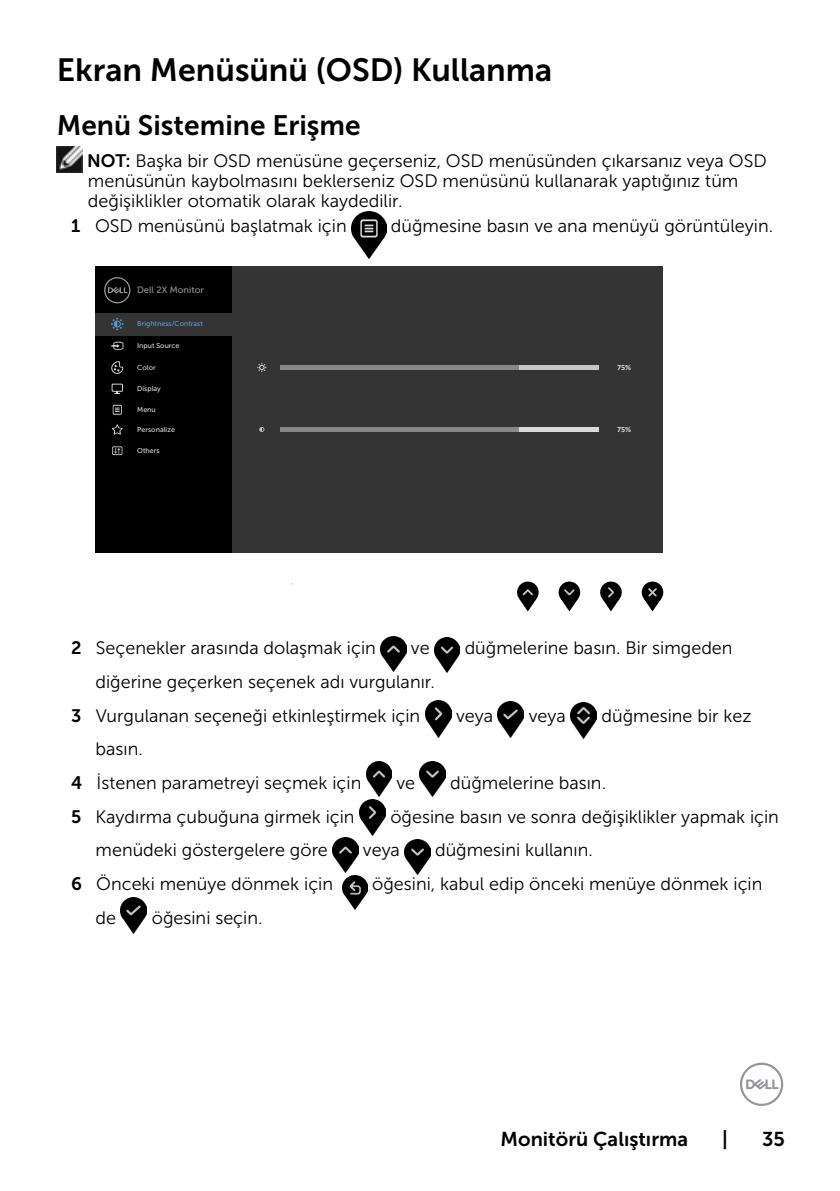
<style>
.page{position:relative;width:840px;height:1191px;background:#fff}
.page>*{position:absolute;margin:0;border:0;box-sizing:border-box;transform-origin:0 0}
.Head2{font:32px "Museo Sans For Dell 700";color:#000}
.Head3{font:28px "Museo Sans For Dell 700";color:#000}
.t1{font:20px "Museo Sans For Dell 700";color:#000}
.Note{font:18px/20px "Museo Sans For Dell 300";color:#000}
.t2{font:9.2px "Museo Sans For Dell 500";color:#939393}
.t3{font:700 8px "Calibri";color:#d9d9d9}
.t4{font:7px "Museo Sans For Dell 500";color:#d9d9d9}
.t5{font:7px "Museo Sans For Dell 500";color:#5b9bd5}
.s1{font-family:"Museo Sans For Dell 700"}
</style>
<div class="page">
<svg style="left:740px;top:1062px;width:42px;height:44px"></svg>
<img style="left:57px;top:147px;width:25px;height:25px">
<img style="left:351px;top:211px;width:35px;height:48px">
<div style="left:95px;top:266px;width:567px;height:287px;background:#343435"></div>
<div style="left:95px;top:266px;width:136px;height:287px;background:#000"></div>
<div style="left:95px;top:313px;width:139px;height:22px;background:#343435"></div>
<svg style="left:104px;top:277px;width:26px;height:26px"></svg>
<svg style="left:111px;top:341px;width:12px;height:9px"></svg>
<svg style="left:111px;top:361px;width:13px;height:13px"></svg>
<svg style="left:111px;top:424px;width:12px;height:11px"></svg>
<svg style="left:111px;top:383px;width:12px;height:9px"></svg>
<div style="left:112px;top:384px;width:10px;height:7px;background:#000"></div>
<svg style="left:113px;top:405px;width:9px;height:10px"></svg>
<svg style="left:113px;top:406px;width:8px;height:8px"></svg>
<svg style="left:115px;top:407px;width:4px;height:5px"></svg>
<svg style="left:112px;top:446px;width:10px;height:9px"></svg>
<svg style="left:113px;top:447px;width:9px;height:7px"></svg>
<svg style="left:114px;top:448px;width:6px;height:6px"></svg>
<svg style="left:111px;top:318px;width:12px;height:12px"></svg>
<svg style="left:516px;top:581px;width:22px;height:22px"></svg>
<svg style="left:519px;top:589px;width:17px;height:22px"></svg>
<svg style="left:558px;top:581px;width:22px;height:22px"></svg>
<svg style="left:560px;top:589px;width:17px;height:22px"></svg>
<svg style="left:600px;top:581px;width:21px;height:22px"></svg>
<svg style="left:602px;top:587px;width:17px;height:24px"></svg>
<svg style="left:641px;top:581px;width:21px;height:22px"></svg>
<svg style="left:643px;top:588px;width:18px;height:23px"></svg>
<div style="left:280px;top:427px;width:318px;height:5px;background:#d9d9d9"></div>
<div style="left:280px;top:427px;width:238px;height:5px;background:#888"></div>
<svg style="left:259px;top:427px;width:5px;height:5px"></svg>
<div style="left:280px;top:365px;width:318px;height:5px;background:#c6c6c2"></div>
<div style="left:280px;top:365px;width:238px;height:5px;background:#888"></div>
<svg style="left:257px;top:363px;width:9px;height:9px"></svg>
<img style="left:380px;top:637px;width:26px;height:35px">
<img style="left:434px;top:638px;width:25px;height:35px">
<img style="left:425px;top:701px;width:26px;height:36px">
<img style="left:497px;top:701px;width:26px;height:36px">
<img style="left:570px;top:703px;width:26px;height:36px">
<img style="left:366px;top:761px;width:25px;height:35px">
<img style="left:420px;top:761px;width:25px;height:35px">
<img style="left:359px;top:800px;width:26px;height:36px">
<img style="left:332px;top:837px;width:26px;height:35px">
<img style="left:404px;top:839px;width:26px;height:35px">
<img style="left:342px;top:875px;width:25px;height:34px">
<img style="left:121px;top:897px;width:26px;height:36px">
<p class="Head2" style="left:57px;top:52px;width:496px">Ekran Menüsünü (OSD) Kullanma</p>
<p class="Head3" style="left:57px;top:110px;width:305px">Menü Sistemine Erişme</p>
<p class="Note" style="left:87px;top:151px;width:680px"><span class="s1">NOT:</span> Başka bir OSD menüsüne geçerseniz, OSD menüsünden çıkarsanız veya OSD menüsünün kaybolmasını beklerseniz OSD menüsünü kullanarak yaptığınız tüm değişiklikler otomatik olarak kaydedilir.</p>
<p class="Note" style="left:71px;top:216px;width:277px"><span class="s1">1</span> OSD menüsünü başlatmak için</p>
<p class="Note" style="left:390px;top:216px;width:383px">düğmesine basın ve ana menüyü görüntüleyin.</p>
<p class="t2" style="left:137px;top:285px;width:68px">Dell 2X Monitor</p>
<p class="t5" style="left:137px;top:320px;width:67px">Brightness/Contrast</p>
<p class="t4" style="left:137px;top:342px;width:44px">Input Source</p>
<p class="t4" style="left:137px;top:363px;width:20px">Color</p>
<p class="t4" style="left:137px;top:385px;width:25px">Display</p>
<p class="t4" style="left:137px;top:406px;width:20px">Menu</p>
<p class="t4" style="left:137px;top:447px;width:24px">Others</p>
<p class="t4" style="left:137px;top:425px;width:39px">Personalize</p>
<p class="t3" style="left:617px;top:362px;width:15px">75%</p>
<p class="t3" style="left:617px;top:424px;width:15px">75%</p>
<p class="Note" style="left:71px;top:638px;width:306px"><span class="s1">2</span> Seçenekler arasında dolaşmak için</p>
<p class="Note" style="left:410px;top:638px;width:20px">ve</p>
<p class="Note" style="left:464px;top:638px;width:269px">düğmelerine basın. Bir simgeden</p>
<p class="Note" style="left:95px;top:672px;width:341px">diğerine geçerken seçenek adı vurgulanır.</p>
<p class="Note" style="left:71px;top:705px;width:350px"><span class="s1">3</span> Vurgulanan seçeneği etkinleştirmek için</p>
<p class="Note" style="left:456px;top:705px;width:39px">veya</p>
<p class="Note" style="left:528px;top:705px;width:39px">veya</p>
<p class="Note" style="left:601px;top:705px;width:151px">düğmesine bir kez</p>
<p class="Note" style="left:95px;top:739px;width:49px">basın.</p>
<p class="Note" style="left:71px;top:773px;width:291px"><span class="s1">4</span> İstenen parametreyi seçmek için</p>
<p class="Note" style="left:396px;top:773px;width:20px">ve</p>
<p class="Note" style="left:450px;top:773px;width:157px">düğmelerine basın.</p>
<p class="Note" style="left:71px;top:806px;width:285px"><span class="s1">5</span> Kaydırma çubuğuna girmek için</p>
<p class="Note" style="left:390px;top:806px;width:390px">öğesine basın ve sonra değişiklikler yapmak için</p>
<p class="Note" style="left:95px;top:840px;width:234px">menüdeki göstergelere göre</p>
<p class="Note" style="left:363px;top:840px;width:39px">veya</p>
<p class="Note" style="left:435px;top:840px;width:159px">düğmesini kullanın.</p>
<p class="Note" style="left:71px;top:874px;width:263px"><span class="s1">6</span> Önceki menüye dönmek için</p>
<p class="Note" style="left:372px;top:874px;width:391px">öğesini, kabul edip önceki menüye dönmek için</p>
<p class="Note" style="left:95px;top:907px;width:22px">de</p>
<p class="Note" style="left:152px;top:907px;width:112px">öğesini seçin.</p>
<p class="t1" style="left:500px;top:1127px;width:189px">Monitörü Çalıştırma</p>
<p class="t1" style="left:721px;top:1127px;width:7px">|</p>
<p class="t1" style="left:761px;top:1127px;width:24px">35</p>
</div>
